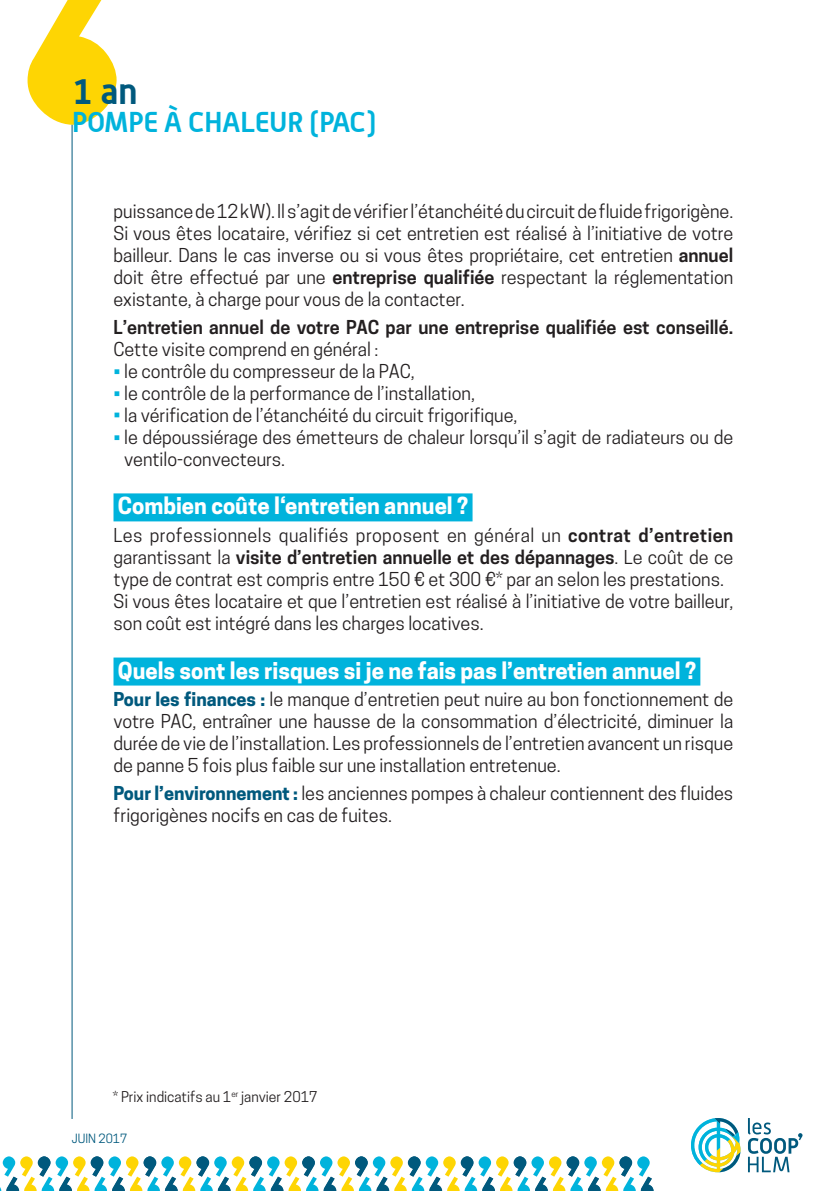
<style>
.page{position:relative;width:840px;height:1191px;background:#fff}
.page>*{position:absolute;margin:0;border:0;box-sizing:border-box;transform-origin:0 0}
.t1{font:700 36px "Alwyn";color:#00597d}
.t2{font:700 28px "Alwyn";color:#00b3dc}
.t3{font:700 22px "Cooper Hewitt";color:#fff}
.t4{font:18px/22px "Cooper Hewitt";color:#231f20}
.t5{font:600 18px "Cooper Hewitt";color:#231f20}
.t6{font:14px "Cooper Hewitt";color:#231f20}
.t7{font:12px "Cooper Hewitt";color:#00597d}
.s1{font-weight:600}
.s2{color:#00b3dc}
.s3{font-weight:700;color:#00597d}
</style>
<div class="page">
<div style="left:113px;top:493px;width:359px;height:28px;background:#00b3dc"></div>
<div style="left:113px;top:657px;width:587px;height:28px;background:#00b3dc"></div>
<svg style="left:0;top:1156px;width:654px;height:35px"></svg>
<svg style="left:28px;top:0;width:88px;height:125px"></svg>
<hr style="left:72px;top:125px;width:1px;height:994px;background:#00597d">
<svg style="left:748px;top:1118px;width:54px;height:54px"></svg>
<svg style="left:691px;top:1118px;width:49px;height:54px"></svg>
<h1 class="t1" style="left:72px;top:68px;width:67px">1 an</h1>
<h2 class="t2" style="left:72px;top:104px;width:305px">POMPE À CHALEUR (PAC)</h2>
<p class="t4" style="left:113px;top:200px;width:621px;text-align:justify">puissance de 12 kW). Il s’agit de vérifier l’étanchéité du circuit de fluide frigorigène.<br>Si vous êtes locataire, vérifiez si cet entretien est réalisé à l’initiative de votre bailleur. Dans le cas inverse ou si vous êtes propriétaire, cet entretien <span class="s1">annuel </span>doit être effectué par une <span class="s1">entreprise qualifiée</span> respectant la réglementation existante, à charge pour vous de la contacter.</p>
<p class="t5" style="left:113px;top:316px;width:621px">L’entretien annuel de votre PAC par une entreprise qualifiée est conseillé.</p>
<p class="t4" style="left:113px;top:338px;width:266px">Cette visite comprend en général :</p>
<p class="t4" style="left:113px;top:360px;width:302px"><span class="s2">•</span> le contrôle du compresseur de la PAC,</p>
<p class="t4" style="left:113px;top:382px;width:363px"><span class="s2">•</span> le contrôle de la performance de l’installation,</p>
<p class="t4" style="left:113px;top:404px;width:405px"><span class="s2">•</span> la vérification de l’étanchéité du circuit frigorifique,</p>
<p class="t4" style="left:124px;top:426px;width:610px;text-indent:-11px"><span class="s2">•</span> le dépoussiérage des émetteurs de chaleur lorsqu’il s’agit de radiateurs ou de ventilo-convecteurs.</p>
<p class="t3" style="left:118px;top:493px;width:351px">Combien coûte l‘entretien annuel ?</p>
<p class="t4" style="left:113px;top:524px;width:621px">Les professionnels qualifiés proposent en général un <span class="s1">contrat d’entretien </span>garantissant la <span class="s1">visite d’entretien annuelle et des dépannages</span>. Le coût de ce type de contrat est compris entre 150 € et 300 €* par an selon les prestations.<br>Si vous êtes locataire et que l’entretien est réalisé à l’initiative de votre bailleur, son coût est intégré dans les charges locatives.</p>
<p class="t3" style="left:118px;top:657px;width:579px">Quels sont les risques si je ne fais pas l’entretien annuel ?</p>
<p class="t4" style="left:113px;top:688px;width:621px;text-align:justify"><span class="s3">Pour les finances :</span> le manque d’entretien peut nuire au bon fonctionnement de votre PAC, entraîner une hausse de la consommation d’électricité, diminuer la durée de vie de l’installation. Les professionnels de l’entretien avancent un risque de panne 5 fois plus faible sur une installation entretenue.</p>
<p class="t4" style="left:113px;top:782px;width:621px"><span class="s3">Pour l’environnement :</span> les anciennes pompes à chaleur contiennent des fluides frigorigènes nocifs en cas de fuites.</p>
<p class="t6" style="left:113px;top:1088px;width:206px">* Prix indicatifs au 1<sup>er</sup> janvier 2017</p>
<p class="t7" style="left:72px;top:1131px;width:57px">JUIN 2017</p>
</div>
